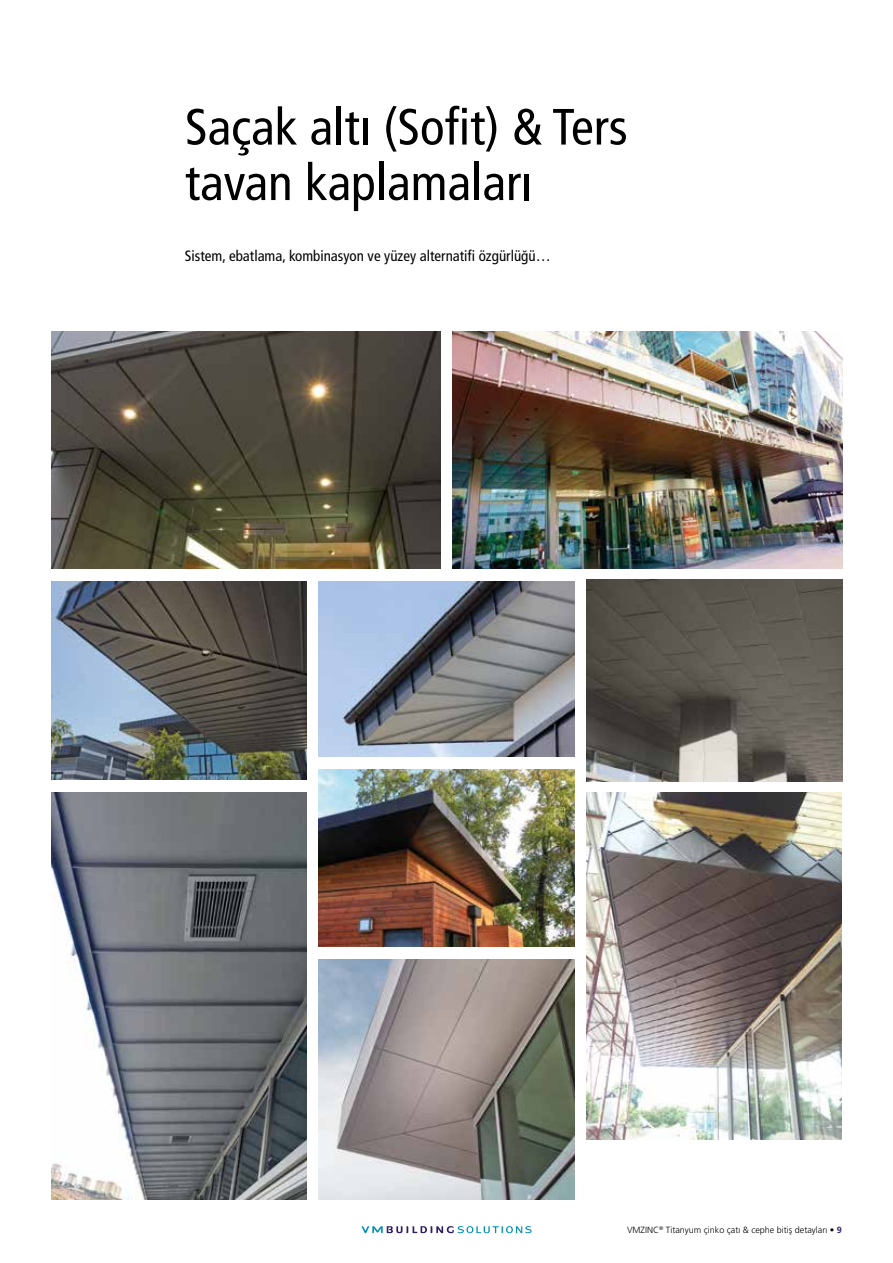
<style>
.page{position:relative;width:893px;height:1263px;background:#fff}
.page>*{position:absolute;margin:0;border:0;box-sizing:border-box;transform-origin:0 0}
.t1{font:condensed 51px/55.5px "Frutiger LT Pro";color:#000}
.t2{font:condensed 15px "Frutiger LT Pro";color:#000}
.t3{font:300 9px "Frutiger LT Pro";color:#000}
.s1{font-weight:700}
.s2{font-weight:700;color:#311c67}
</style>
<div class="page">
<svg style="left:361px;top:1226px;width:171px;height:7px"></svg>
<img style="left:453px;top:332px;width:389px;height:236px">
<img style="left:319px;top:581px;width:255px;height:176px">
<img style="left:51px;top:792px;width:255px;height:408px">
<img style="left:319px;top:769px;width:255px;height:177px">
<img style="left:319px;top:959px;width:255px;height:240px">
<img style="left:51px;top:332px;width:389px;height:237px">
<img style="left:587px;top:792px;width:255px;height:347px">
<img style="left:51px;top:581px;width:255px;height:198px">
<img style="left:587px;top:579px;width:255px;height:202px">
<h1 class="t1" style="left:185px;top:99px;width:444px">Saçak altı (Sofit) &amp; Ters tavan kaplamaları</h1>
<p class="t2" style="left:185px;top:247px;width:367px">Sistem, ebatlama, kombinasyon ve yüzey alternatifi özgürlüğü…</p>
<p class="t3" style="left:627px;top:1225px;width:216px">VMZINC<sup>®</sup> Titanyum çinko çatı &amp; cephe bitiş detayları <span class="s1">•</span> <span class="s2">9</span></p>
</div>
